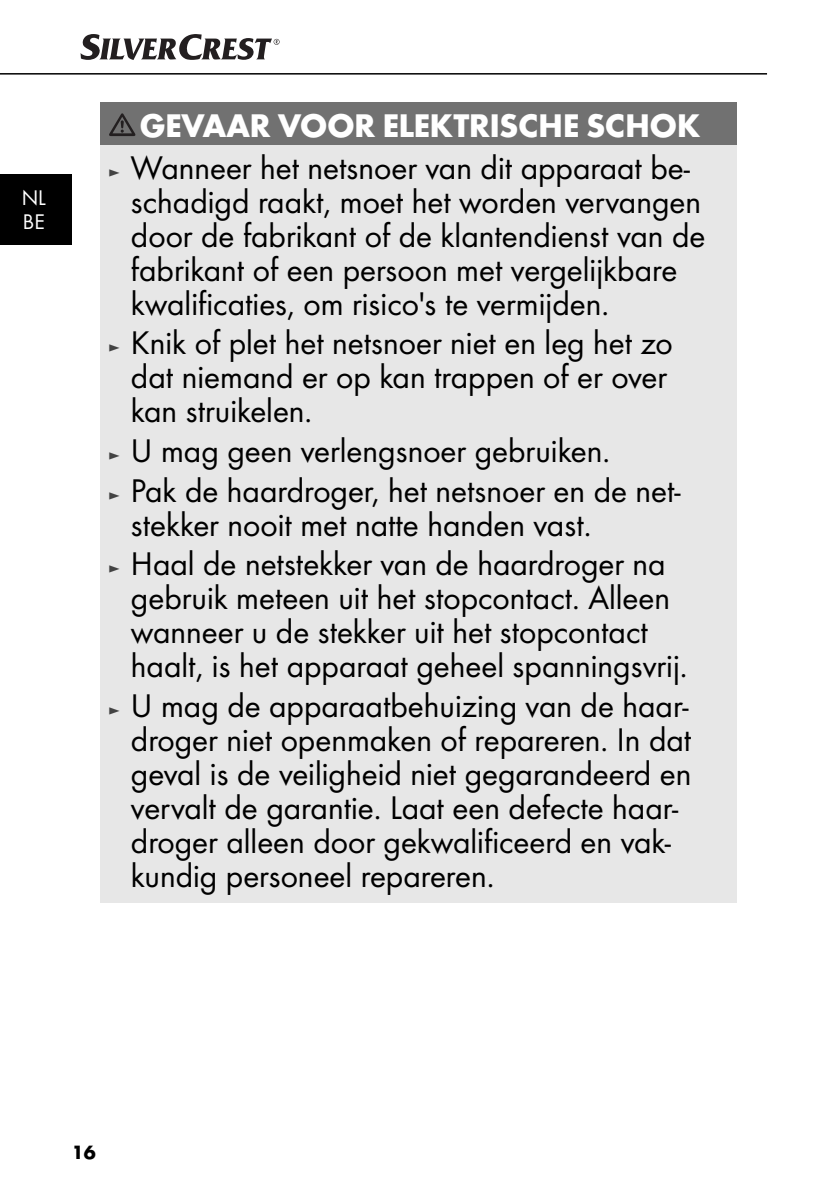
<style>
.page{position:relative;width:839px;height:1191px;background:#fff}
.page>*{position:absolute;margin:0;border:0;box-sizing:border-box;transform-origin:0 0}
.t1{font:34px/34px "Futura Boo";color:#000}
.t2{font:700 34px "Futura";letter-spacing:-.02em;color:#fff}
.t3{font:22px/24px "Futura Boo";color:#fff}
.t4{font:700 20px "Futura";color:#000}
.s1{font-size:18px;color:#434343}
</style>
<div class="page">
<hr style="left:0;top:73px;width:767px;height:2px;background:#000">
<svg style="left:81px;top:34px;width:199px;height:26px"></svg>
<div style="left:0;top:174px;width:72px;height:71px;background:#000"></div>
<div style="left:100px;top:102px;width:637px;height:43px;background:#717171"></div>
<div style="left:100px;top:145px;width:637px;height:757px;background:#e7e7e7"></div>
<svg style="left:109px;top:113px;width:26px;height:23px"></svg>
<p class="t3" style="left:22px;top:187px;width:26px">NL<br>BE</p>
<p class="t2" style="left:140px;top:112px;width:562px">GEVAAR VOOR ELEKTRISCHE SCHOK</p>
<p class="t1" style="left:131px;top:152px;width:576px;text-indent:-23px"><span class="s1">►</span> Wanneer het netsnoer van dit apparaat be&shy;schadigd raakt, moet het worden vervangen door de fabrikant of de klantendienst van de fabrikant of een persoon met vergelijkbare kwalificaties, om risico's te vermijden.</p>
<p class="t1" style="left:131px;top:328px;width:543px;text-indent:-23px"><span class="s1">►</span> Knik of plet het netsnoer niet en leg het zo dat niemand er op kan trappen of er over kan struikelen.</p>
<p class="t1" style="left:108px;top:433px;width:574px;line-height:39.6px"><span class="s1">►</span> U mag geen verlengsnoer gebruiken.<br><span class="s1">►</span> Pak de haardroger, het netsnoer en de net-</p>
<p class="t1" style="left:108px;top:506px;width:559px;line-height:39.6px;text-indent:23px">stekker nooit met natte handen vast.<br><span class="s1">►</span> Haal de netstekker van de haardroger na</p>
<p class="t1" style="left:131px;top:583px;width:558px">gebruik meteen uit het stopcontact. Alleen wanneer u de stekker uit het stopcontact haalt, is het apparaat geheel spanningsvrij.</p>
<p class="t1" style="left:131px;top:690px;width:562px;text-indent:-23px"><span class="s1">►</span> U mag de apparaatbehuizing van de haar&shy;droger niet openmaken of repareren. In dat geval is de veiligheid niet gegarandeerd en vervalt de garantie. Laat een defecte haar&shy;droger alleen door gekwalificeerd en vak&shy;kundig personeel repareren.</p>
<p class="t4" style="left:72px;top:1144px;width:25px">16</p>
</div>
